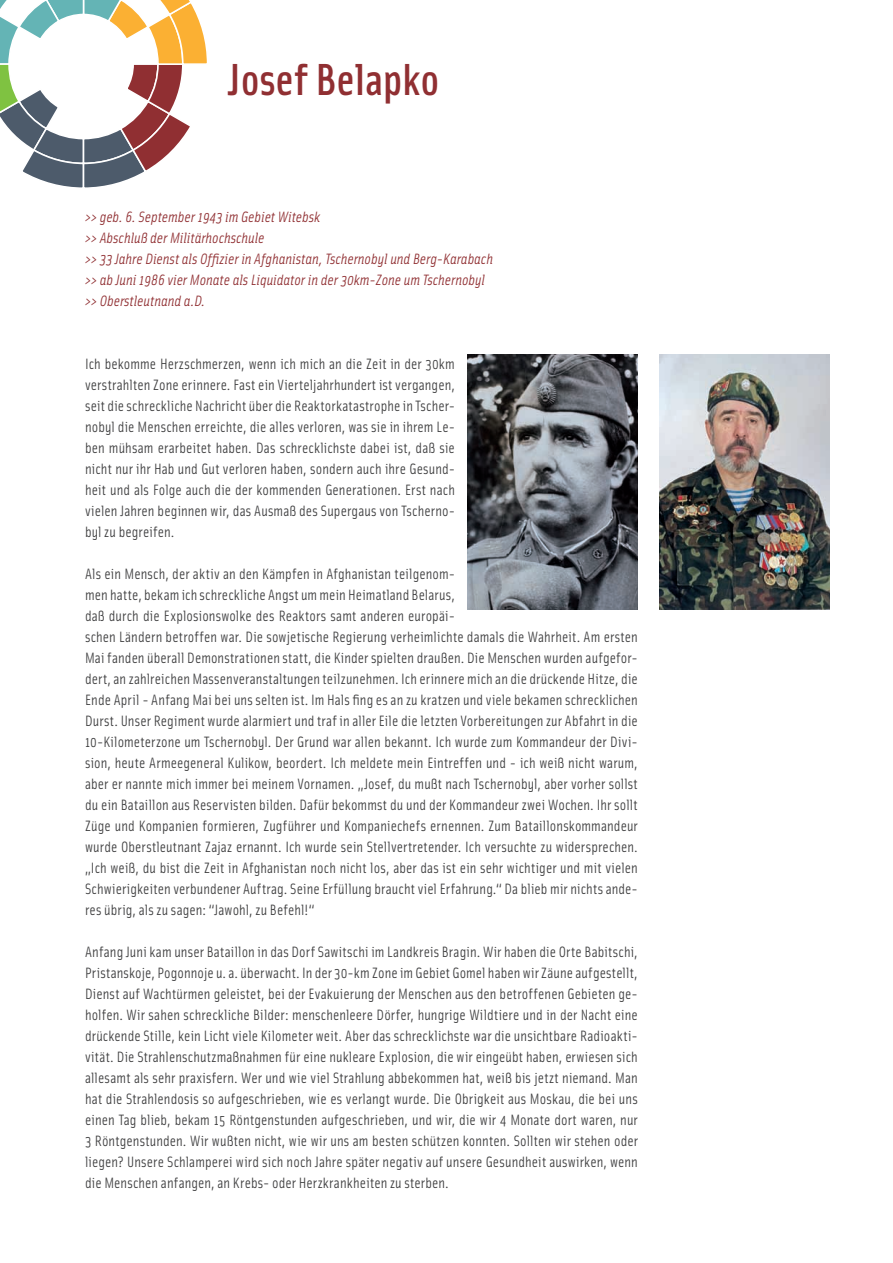
<style>
.page{position:relative;width:893px;height:1263px;background:#fff}
.page>*{position:absolute;margin:0;border:0;box-sizing:border-box;transform-origin:0 0}
.t1{font:500 45px "Solex";color:#902f32}
.t2{font:15px/21px "Solex";letter-spacing:.01em;color:#3e3e3f;text-align:justify}
.t3{font:italic 15px/21px "Solex";color:#902f32}
</style>
<div class="page">
<svg style="left:0;top:0;width:207px;height:188px"></svg>
<img style="left:468px;top:354px;width:170px;height:255px">
<img style="left:659px;top:354px;width:170px;height:255px">
<h1 class="t1" style="left:229px;top:50px;width:212px">Josef Belapko</h1>
<p class="t3" style="left:85px;top:206px;width:409px">&gt;&gt; geb. 6. September 1943 im Gebiet Witebsk<br>&gt;&gt; Abschluß der Militärhochschule<br>&gt;&gt; 33 Jahre Dienst als Offizier in Afghanistan, Tschernobyl und Berg-Karabach &gt;&gt; ab Juni 1986 vier Monate als Liquidator in der 30km-Zone um Tschernobyl &gt;&gt; Oberstleutnand a.D.</p>
<p class="t2" style="left:85px;top:353px;width:371px">Ich bekomme Herzschmerzen, wenn ich mich an die Zeit in der 30km verstrahlten Zone erinnere. Fast ein Vierteljahrhundert ist vergangen, seit die schreckliche Nachricht über die Reaktorkatastrophe in Tscher&shy;nobyl die Menschen erreichte, die alles verloren, was sie in ihrem Le&shy;ben mühsam erarbeitet haben. Das schrecklichste dabei ist, daß sie nicht nur ihr Hab und Gut verloren haben, sondern auch ihre Gesund&shy;heit und als Folge auch die der kommenden Generationen. Erst nach vielen Jahren beginnen wir, das Ausmaß des Supergaus von Tscherno&shy;byl zu begreifen.</p>
<p class="t2" style="left:85px;top:563px;width:554px;text-align:left">Als ein Mensch, der aktiv an den Kämpfen in Afghanistan teilgenom-<br>men hatte, bekam ich schreckliche Angst um mein Heimatland Belarus,<br>daß durch die Explosionswolke des Reaktors samt anderen europäi-<br>schen Ländern betroffen war. Die sowjetische Regierung verheimlichte damals die Wahrheit. Am ersten Mai fanden überall Demonstrationen statt, die Kinder spielten draußen. Die Menschen wurden aufgefor&shy;dert, an zahlreichen Massenveranstaltungen teilzunehmen. Ich erinnere mich an die drückende Hitze, die Ende April - Anfang Mai bei uns selten ist. Im Hals fing es an zu kratzen und viele bekamen schrecklichen Durst. Unser Regiment wurde alarmiert und traf in aller Eile die letzten Vorbereitungen zur Abfahrt in die 10-Kilometerzone um Tschernobyl. Der Grund war allen bekannt. Ich wurde zum Kommandeur der Divi&shy;sion, heute Armeegeneral Kulikow, beordert. Ich meldete mein Eintreffen und ‑ ich weiß nicht warum, aber er nannte mich immer bei meinem Vornamen. „Josef, du mußt nach Tschernobyl, aber vorher sollst du ein Bataillon aus Reservisten bilden. Dafür bekommst du und der Kommandeur zwei Wochen. Ihr sollt Züge und Kompanien formieren, Zugführer und Kompaniechefs ernennen. Zum Bataillonskommandeur wurde Oberstleutnant Zajaz ernannt. Ich wurde sein Stellvertretender. Ich versuchte zu widersprechen. „Ich weiß, du bist die Zeit in Afghanistan noch nicht los, aber das ist ein sehr wichtiger und mit vielen Schwierigkeiten verbundener Auftrag. Seine Erfüllung braucht viel Erfahrung.“ Da blieb mir nichts ande&shy;res übrig, als zu sagen: “Jawohl, zu Befehl!“</p>
<p class="t2" style="left:85px;top:941px;width:554px">Anfang Juni kam unser Bataillon in das Dorf Sawitschi im Landkreis Bragin. Wir haben die Orte Babitschi, Pristanskoje, Pogonnoje u. a. überwacht. In der 30-km Zone im Gebiet Gomel haben wir Zäune aufgestellt, Dienst auf Wachtürmen geleistet, bei der Evakuierung der Menschen aus den betroffenen Gebieten ge&shy;holfen. Wir sahen schreckliche Bilder: menschenleere Dörfer, hungrige Wildtiere und in der Nacht eine drückende Stille, kein Licht viele Kilometer weit. Aber das schrecklichste war die unsichtbare Radioakti&shy;vität. Die Strahlenschutzmaßnahmen für eine nukleare Explosion, die wir eingeübt haben, erwiesen sich allesamt als sehr praxisfern. Wer und wie viel Strahlung abbekommen hat, weiß bis jetzt niemand. Man hat die Strahlendosis so aufgeschrieben, wie es verlangt wurde. Die Obrigkeit aus Moskau, die bei uns einen Tag blieb, bekam 15 Röntgenstunden aufgeschrieben, und wir, die wir 4 Monate dort waren, nur 3 Röntgenstunden. Wir wußten nicht, wie wir uns am besten schützen konnten. Sollten wir stehen oder liegen? Unsere Schlamperei wird sich noch Jahre später negativ auf unsere Gesundheit auswirken, wenn die Menschen anfangen, an Krebs- oder Herzkrankheiten zu sterben.</p>
</div>
